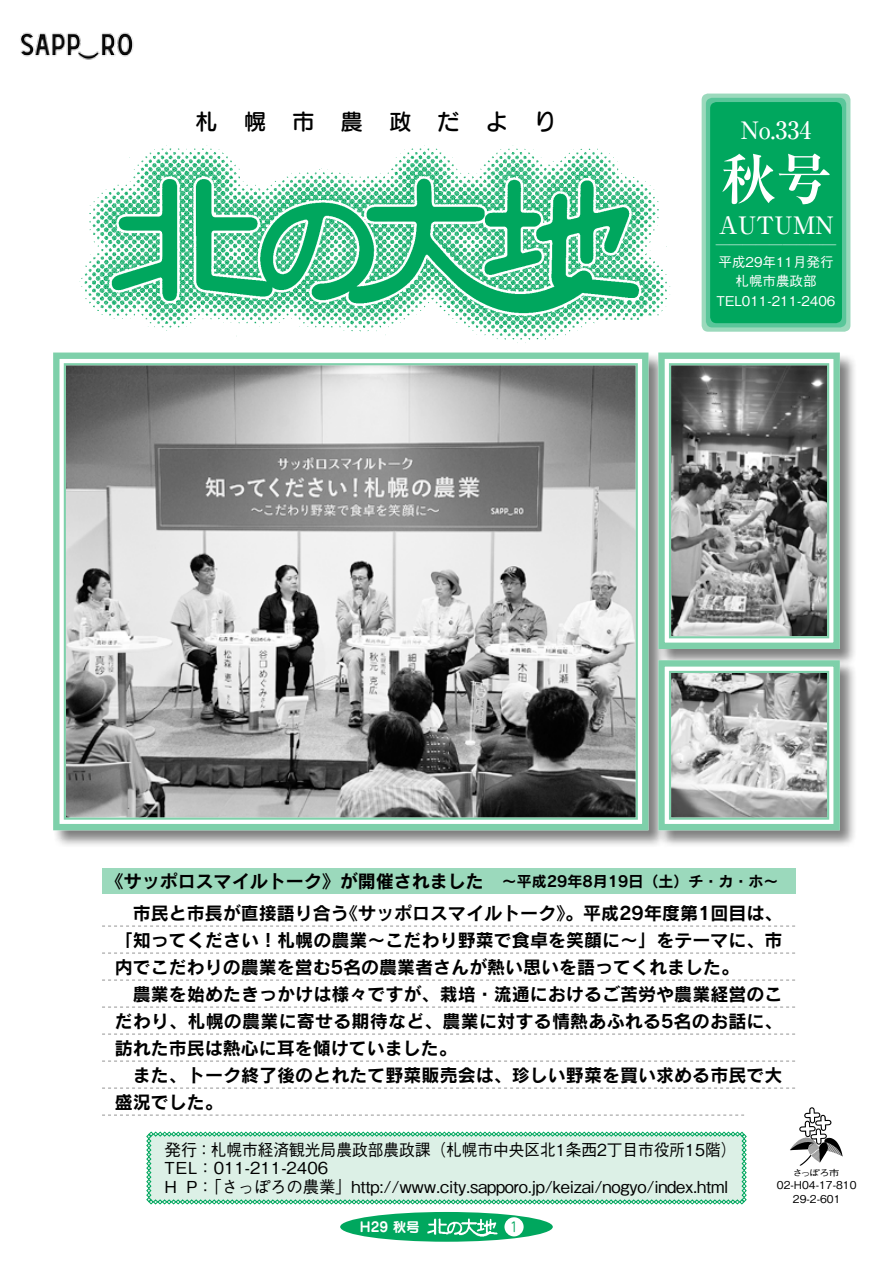
<style>
.page{position:relative;width:893px;height:1263px;background:#fff}
.page>*{position:absolute;margin:0;border:0;box-sizing:border-box;transform-origin:0 0}
.t1{font:700 55.5px "Ryumin Pro";color:#fff}
.t2{font:500 24px "Ryumin Pro";color:#fff}
.t3{font:22.5px "Seurat Pro DB";letter-spacing:1.15em;color:#000}
.t4{font:18px/27px "Rodin Pro B";color:#000}
.t5{font:500 16.5px/18.8px "Gothic BBB Pro";color:#000}
.t6{font:500 13.5px/16.5px "Gothic BBB Pro";color:#fff}
.t7{font:13.5px "Seurat Pro B";color:#fff}
.t8{font:13.5px "Seurat Pro M";color:#00a75e}
.t9{font:500 10.8px/13.5px "Gothic BBB Pro";color:#000;text-align:center}
.t10{font:500 8.7px "Gothic BBB Pro";letter-spacing:-.13em;color:#000;scale:1.25 1}
.s1{font-size:15px}
</style>
<div class="page">
<div style="left:702px;top:94px;width:148px;height:238px;background:linear-gradient(to right,#9bd9bc,#9ad9bb);border-radius:6px"></div>
<div style="left:706px;top:98px;width:140px;height:229px;background:#5ac69a;border-radius:6px"></div>
<div style="left:710px;top:102px;width:132px;height:221px;background:#00a75e;border-radius:6px"></div>
<img style="left:81px;top:145px;width:590px;height:198px">
<div style="left:53px;top:352px;width:613px;height:496px;background:#000;opacity:.5"></div>
<svg style="left:53px;top:352px;width:599px;height:481px;background:#a2a6a4"></svg>
<div style="left:64px;top:363px;width:574px;height:457px;border:2px solid #7ed0aa"></div>
<div style="left:658px;top:352px;width:200px;height:315px;background:#000;opacity:.5"></div>
<svg style="left:655px;top:352px;width:188px;height:300px;background:#818f89"></svg>
<div style="left:669px;top:363px;width:160px;height:275px;border:2px solid #7ed0aa"></div>
<div style="left:658px;top:660px;width:200px;height:188px;background:#000;opacity:.5"></div>
<svg style="left:655px;top:657px;width:188px;height:176px;background:#afbcb6"></svg>
<div style="left:669px;top:671px;width:160px;height:149px;border:2px solid #7ed0aa"></div>
<img style="left:20px;top:32px;width:114px;height:28px">
<svg style="left:102px;top:926px;width:693px;height:1px"></svg>
<svg style="left:102px;top:953px;width:693px;height:1px"></svg>
<svg style="left:102px;top:980px;width:693px;height:1px"></svg>
<svg style="left:102px;top:1007px;width:693px;height:1px"></svg>
<svg style="left:102px;top:1034px;width:693px;height:1px"></svg>
<svg style="left:102px;top:1061px;width:693px;height:1px"></svg>
<svg style="left:102px;top:1088px;width:693px;height:1px"></svg>
<svg style="left:102px;top:1107px;width:741px;height:98px"></svg>
<div style="left:340px;top:1212px;width:213px;height:30px;background:#00a75e;border-radius:50%"></div>
<img style="left:427px;top:1213px;width:74px;height:27px">
<div style="left:504px;top:1217px;width:20px;height:19px;background:#fff;border-radius:50%"></div>
<div style="left:102px;top:868px;width:693px;height:26px;background:#9bd9bc"></div>
<p class="t3" style="left:195px;top:107px;width:363px">札幌市農政だより</p>
<h2 class="t2" style="left:741px;top:111px;width:72px">No.334</h2>
<h1 class="t1" style="left:720px;top:135px;width:112px">秋号</h1>
<h2 class="t2" style="left:718px;top:206px;width:117px">AUTUMN</h2>
<p class="t6" style="left:716px;top:235px;width:122px">─────────平成29年11月発行</p>
<p class="t6" style="left:717px;top:269px;width:120px;line-height:19.5px;text-align:center">札幌市農政部<br>TEL011-211-2406</p>
<p class="t4" style="left:106px;top:867px;width:674px">《サッポロスマイルトーク》が開催されました　<span class="s1">〜平成29年8月19日（土）チ・カ・ホ〜</span></p>
<p class="t4" style="left:115px;top:899px;width:669px">　市民と市長が直接語り合う《サッポロスマイルトーク》。平成29年度第1回目は、「知ってください！札幌の農業〜こだわり野菜で食卓を笑顔に〜」をテーマに、市内でこだわりの農業を営む5名の農業者さんが熱い思いを語ってくれました。<br>　農業を始めたきっかけは様々ですが、栽培・流通におけるご苦労や農業経営のこだわり、札幌の農業に寄せる期待など、農業に対する情熱あふれる5名のお話に、訪れた市民は熱心に耳を傾けていました。<br>　また、トーク終了後のとれたて野菜販売会は、珍しい野菜を買い求める市民で大盛況でした。</p>
<p class="t5" style="left:164px;top:1138px;width:573px">発行：札幌市経済観光局農政部農政課（札幌市中央区北1条西2丁目市役所15階）<br>TEL：011-211-2406　<br>H P：「さっぽろの農業」http://www.city.sapporo.jp/keizai/nogyo/index.html</p>
<p class="t7" style="left:360px;top:1217px;width:61px">H29 秋号</p>
<p class="t8" style="left:510px;top:1218px;width:10px">1</p>
<p class="t10" style="left:792px;top:1166px;width:39px">さっぽろ市</p>
<p class="t9" style="left:777px;top:1177px;width:81px">02-H04-17-810<br>29-2-601</p>
</div>
